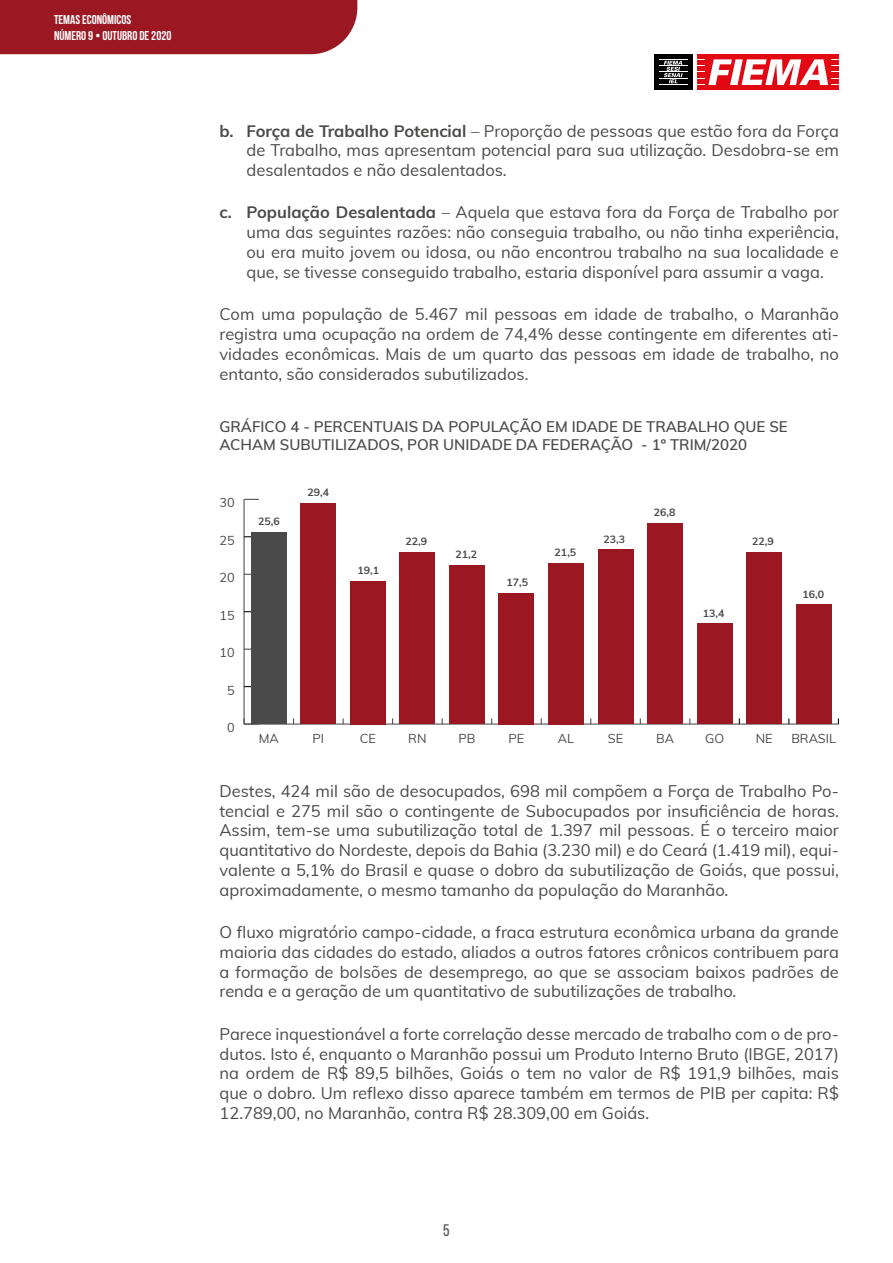
<style>
.page{position:relative;width:893px;height:1263px;background:#fff}
.page>*{position:absolute;margin:0;border:0;box-sizing:border-box;transform-origin:0 0}
.t1{font:16.65px "Bebas Neue";color:#4a4a49}
.t2{font:16.5px/19.8px "Muli";color:#4a4a49;text-align:justify}
.t3{font:600 15px/18px "Muli";color:#4a4a49}
.t4{font:700 12.75px/15.3px "Bebas Neue";color:#fff}
.t5{font:12.75px "Muli";color:#4a4a49}
.t6{font:12.75px "Muli";color:#4a4a4a}
.t7{font:700 10.5px "Muli";color:#4a4a4a}
.s1{font-weight:700}
</style>
<div class="page">
<div style="left:0;top:0;width:357px;height:54px;background:#9b1823"></div>
<div style="left:654px;top:54px;width:38px;height:36px;background:#000"></div>
<div style="left:697px;top:54px;width:141px;height:36px;background:#e30613"></div>
<svg style="left:659px;top:59px;width:28px;height:26px"></svg>
<svg style="left:697px;top:59px;width:141px;height:26px"></svg>
<hr style="left:244px;top:724px;width:594px;height:1px;background:#4a4a4a">
<hr style="left:243px;top:499px;width:1px;height:225px;background:#4a4a4a">
<svg style="left:243px;top:718px;width:16px;height:7px"></svg>
<svg style="left:244px;top:499px;width:15px;height:1px"></svg>
<div style="left:251px;top:532px;width:35px;height:192px;background:#4a4a4a"></div>
<div style="left:300px;top:504px;width:36px;height:220px;background:#9b1823"></div>
<div style="left:350px;top:581px;width:35px;height:143px;background:#9b1823"></div>
<div style="left:399px;top:553px;width:36px;height:171px;background:#9b1823"></div>
<div style="left:449px;top:565px;width:35px;height:159px;background:#9b1823"></div>
<div style="left:498px;top:593px;width:36px;height:131px;background:#9b1823"></div>
<div style="left:548px;top:563px;width:36px;height:161px;background:#9b1823"></div>
<div style="left:597px;top:550px;width:36px;height:174px;background:#9b1823"></div>
<div style="left:647px;top:523px;width:36px;height:201px;background:#9b1823"></div>
<div style="left:696px;top:624px;width:36px;height:100px;background:#9b1823"></div>
<div style="left:746px;top:553px;width:36px;height:171px;background:#9b1823"></div>
<div style="left:795px;top:604px;width:36px;height:120px;background:#9b1823"></div>
<p class="t4" style="left:54px;top:12px;width:119px">TEMAS ECONÔMICOS<br>NÚMERO 9 • OUTUBRO DE 2020</p>
<p class="t2" style="left:246px;top:120px;width:594px;text-indent:-27px"><span class="s1">b. Força de Trabalho Potencial</span> – Proporção de pessoas que estão fora da Força de Trabalho, mas apresentam potencial para sua utilização. Desdobra-se em desalentados e não desalentados.</p>
<p class="t2" style="left:246px;top:202px;width:594px;text-indent:-27px"><span class="s1">c. População Desalentada</span> – Aquela que estava fora da Força de Trabalho por uma das seguintes razões: não conseguia trabalho, ou não tinha experiência, ou era muito jovem ou idosa, ou não encontrou trabalho na sua localidade e que, se tivesse conseguido trabalho, estaria disponível para assumir a vaga.</p>
<p class="t2" style="left:219px;top:304px;width:621px">Com uma população de 5.467 mil pessoas em idade de trabalho, o Maranhão registra uma ocupação na ordem de 74,4% desse contingente em diferentes ati&shy;vidades econômicas. Mais de um quarto das pessoas em idade de trabalho, no entanto, são considerados subutilizados.</p>
<p class="t3" style="left:219px;top:417px;width:569px">GRÁFICO 4 - PERCENTUAIS DA POPULAÇÃO EM IDADE DE TRABALHO QUE SE<br>ACHAM SUBUTILIZADOS, POR UNIDADE DA FEDERAÇÃO - 1º TRIM/2020</p>
<p class="t6" style="left:219px;top:493px;width:17px">30</p>
<p class="t6" style="left:219px;top:531px;width:17px">25</p>
<p class="t6" style="left:219px;top:568px;width:17px">20</p>
<p class="t6" style="left:219px;top:606px;width:17px">15</p>
<p class="t6" style="left:219px;top:643px;width:17px">10</p>
<p class="t6" style="left:227px;top:681px;width:9px">5</p>
<p class="t6" style="left:227px;top:718px;width:9px">0</p>
<p class="t7" style="left:258px;top:513px;width:23px">25,6</p>
<p class="t7" style="left:307px;top:485px;width:23px">29,4</p>
<p class="t7" style="left:357px;top:562px;width:23px">19,1</p>
<p class="t7" style="left:405px;top:534px;width:23px">22,9</p>
<p class="t7" style="left:455px;top:547px;width:23px">21,2</p>
<p class="t7" style="left:506px;top:574px;width:23px">17,5</p>
<p class="t7" style="left:554px;top:545px;width:23px">21,5</p>
<p class="t7" style="left:603px;top:531px;width:23px">23,3</p>
<p class="t7" style="left:653px;top:505px;width:23px">26,8</p>
<p class="t7" style="left:703px;top:606px;width:23px">13,4</p>
<p class="t7" style="left:752px;top:534px;width:23px">22,9</p>
<p class="t7" style="left:802px;top:587px;width:23px">16,0</p>
<p class="t5" style="left:259px;top:730px;width:22px">MA</p>
<p class="t5" style="left:312px;top:730px;width:13px">PI</p>
<p class="t5" style="left:360px;top:730px;width:18px">CE</p>
<p class="t5" style="left:408px;top:730px;width:20px">RN</p>
<p class="t5" style="left:458px;top:730px;width:18px">PB</p>
<p class="t5" style="left:508px;top:730px;width:17px">PE</p>
<p class="t5" style="left:558px;top:730px;width:18px">AL</p>
<p class="t5" style="left:608px;top:730px;width:17px">SE</p>
<p class="t5" style="left:656px;top:730px;width:19px">BA</p>
<p class="t5" style="left:705px;top:730px;width:21px">GO</p>
<p class="t5" style="left:755px;top:730px;width:18px">NE</p>
<p class="t5" style="left:791px;top:730px;width:46px">BRASIL</p>
<p class="t2" style="left:219px;top:780px;width:621px">Destes, 424 mil são de desocupados, 698 mil compõem a Força de Trabalho Po&shy;tencial e 275 mil são o contingente de Subocupados por insuficiência de horas.<br>Assim, tem-se uma subutilização total de 1.397 mil pessoas. É o terceiro maior quantitativo do Nordeste, depois da Bahia (3.230 mil) e do Ceará (1.419 mil), equi&shy;valente a 5,1% do Brasil e quase o dobro da subutilização de Goiás, que possui, aproximadamente, o mesmo tamanho da população do Maranhão.</p>
<p class="t2" style="left:219px;top:921px;width:621px">O fluxo migratório campo-cidade, a fraca estrutura econômica urbana da grande maioria das cidades do estado, aliados a outros fatores crônicos contribuem para a formação de bolsões de desemprego, ao que se associam baixos padrões de renda e a geração de um quantitativo de subutilizações de trabalho.</p>
<p class="t2" style="left:219px;top:1023px;width:621px">Parece inquestionável a forte correlação desse mercado de trabalho com o de pro&shy;dutos. Isto é, enquanto o Maranhão possui um Produto Interno Bruto (IBGE, 2017) na ordem de R$ 89,5 bilhões, Goiás o tem no valor de R$ 191,9 bilhões, mais que o dobro. Um reflexo disso aparece também em termos de PIB per capita: R$ 12.789,00, no Maranhão, contra R$ 28.309,00 em Goiás.</p>
<p class="t1" style="left:443px;top:1221px;width:8px">5</p>
</div>
